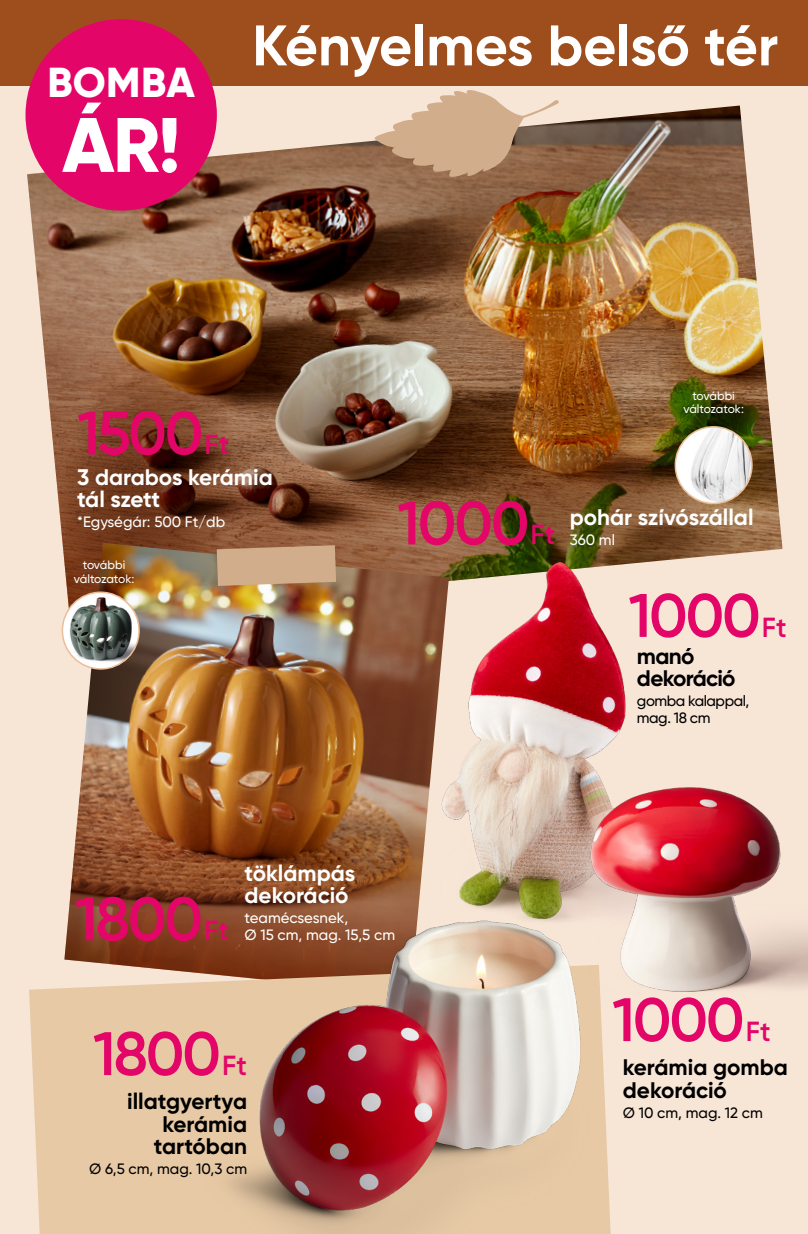
<style>
.page{position:relative;width:808px;height:1234px;background:#fff}
.page>*{position:absolute;margin:0;border:0;box-sizing:border-box;transform-origin:0 0}
.t1{font:800 76.95px "Gilroy";color:#fff}
.t2{font:600 61.2px "Gilroy";letter-spacing:-.035em;color:#e30567}
.t3{font:700 57px "Gilroy";color:#fff}
.t4{font:800 41.85px "Gilroy";letter-spacing:.01em;color:#fff}
.t5{font:700 22.5px/22.5px "Gilroy";color:#fff}
.t6{font:700 22.5px/22.5px "Gilroy";color:#000}
.t7{font:700 22.5px/22.5px "Gilroy";letter-spacing:-.03em;color:#000}
.t8{font:500 15px/16.8px "Gilroy";color:#fff}
.t9{font:500 15px/16.8px "Gilroy";letter-spacing:-.03em;color:#000}
.t10{font:500 15px "Gilroy";color:#000}
.t11{font:500 12px/13.5px "Gilroy";letter-spacing:-.02em;color:#fff;text-align:center}
.s1{font-size:27.6px}
</style>
<div class="page">
<div style="left:0;top:0;width:808px;height:1233px;background:#f7e5d6"></div>
<img style="left:27px;top:106px;width:747px;height:445px">
<svg style="left:45px;top:345px;width:202px;height:213px;background:#7e4c2f"></svg>
<img style="left:64px;top:542px;width:355px;height:53px">
<img style="left:64px;top:595px;width:355px;height:369px">
<svg style="left:29px;top:964px;width:153px;height:269px;background:#e7caa9"></svg>
<svg style="left:217px;top:545px;width:119px;height:41px;background:#cba584"></svg>
<svg style="left:372px;top:90px;width:188px;height:87px"></svg>
<div style="left:0;top:0;width:808px;height:85px;background:#9e4e1c"></div>
<img style="left:182px;top:885px;width:429px;height:348px">
<img style="left:226px;top:898px;width:362px;height:335px">
<img style="left:62px;top:592px;width:77px;height:74px">
<div style="left:62px;top:591px;width:78px;height:78px;border:2px solid #ebbd99;border-radius:50%"></div>
<img style="left:410px;top:381px;width:354px;height:198px">
<img style="left:675px;top:426px;width:77px;height:77px;border-radius:38px">
<div style="left:674px;top:426px;width:79px;height:78px;border:2px solid #ebbd99;border-radius:50%"></div>
<img style="left:419px;top:554px;width:287px;height:425px">
<img style="left:429px;top:562px;width:277px;height:417px">
<img style="left:564px;top:760px;width:243px;height:270px">
<img style="left:807px;top:929px;width:1px;height:58px">
<div style="left:26px;top:19px;width:191px;height:191px;background:#e30567;border-radius:50%"></div>
<h3 class="t4" style="left:47px;top:56px;width:149px">BOMBA</h3>
<h1 class="t1" style="left:62px;top:96px;width:120px">ÁR!</h1>
<h3 class="t3" style="left:252px;top:10px;width:527px">Kényelmes belső tér</h3>
<h2 class="t2" style="left:77px;top:395px;width:154px">1500<span class="s1">Ft</span></h2>
<p class="t11" style="left:683px;top:388px;width:62px">további változatok:</p>
<p class="t5" style="left:77px;top:465px;width:197px">3 darabos kerámia tál szett</p>
<p class="t8" style="left:77px;top:513px;width:150px">*Egységár: 500 Ft/db</p>
<p class="t11" style="left:74px;top:558px;width:62px">további változatok:</p>
<h2 class="t2" style="left:397px;top:485px;width:160px">1000<span class="s1">Ft</span></h2>
<p class="t5" style="left:570px;top:505px;width:185px">pohár szívószállal</p>
<p class="t8" style="left:570px;top:531px;width:47px">360 ml</p>
<h2 class="t2" style="left:628px;top:577px;width:160px">1000<span class="s1">Ft</span></h2>
<p class="t7" style="left:637px;top:644px;width:100px">manó dekoráció</p>
<p class="t9" style="left:637px;top:691px;width:114px">gomba kalappal, mag. 18 cm</p>
<h2 class="t2" style="left:75px;top:880px;width:155px">1800<span class="s1">Ft</span></h2>
<p class="t5" style="left:244px;top:861px;width:112px">töklámpás dekoráció</p>
<p class="t8" style="left:244px;top:908px;width:152px">teamécsesnek,<br>Ø 15 cm, mag. 15,5 cm</p>
<h2 class="t2" style="left:93px;top:1015px;width:155px">1800<span class="s1">Ft</span></h2>
<p class="t6" style="left:127px;top:1089px;width:121px;text-align:right">illatgyertya kerámia tartóban</p>
<p class="t9" style="left:89px;top:1159px;width:159px">Ø 6,5 cm, mag. 10,3 cm</p>
<h2 class="t2" style="left:612px;top:981px;width:160px">1000<span class="s1">Ft</span></h2>
<p class="t6" style="left:623px;top:1055px;width:166px">kerámia gomba dekoráció</p>
<p class="t10" style="left:623px;top:1102px;width:141px">Ø 10 cm, mag. 12 cm</p>
</div>
